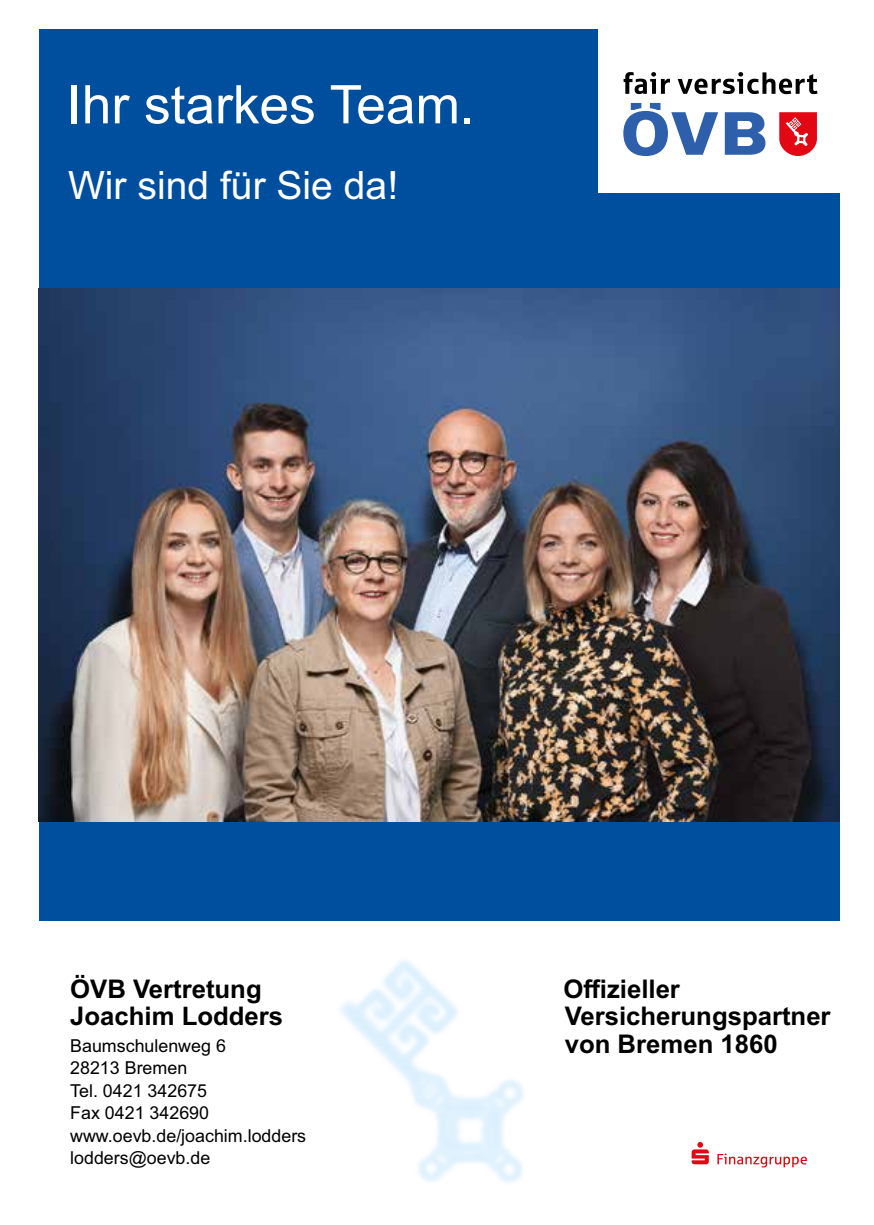
<style>
.page{position:relative;width:874px;height:1225px;background:#fff}
.page>*{position:absolute;margin:0;border:0;box-sizing:border-box;transform-origin:0 0}
.t1{font:53.2px "Arial";color:#fff}
.t2{font:39px "Arial";color:#fff}
.t3{font:700 25.6px/27.4px "Arial";color:#000}
.t4{font:17.8px/22.4px "Arial";color:#000}
</style>
<div class="page">
<svg style="left:717px;top:1153px;width:89px;height:14px"></svg>
<svg style="left:691px;top:1142px;width:17px;height:22px"></svg>
<div style="left:39px;top:30px;width:799px;height:891px;background:#004f9f"></div>
<img style="left:39px;top:289px;width:799px;height:533px">
<div style="left:598px;top:29px;width:242px;height:163px;background:#fff"></div>
<svg style="left:623px;top:72px;width:46px;height:22px"></svg>
<svg style="left:677px;top:72px;width:140px;height:22px"></svg>
<svg style="left:623px;top:103px;width:94px;height:53px"></svg>
<svg style="left:724px;top:112px;width:41px;height:43px"></svg>
<svg style="left:779px;top:112px;width:37px;height:44px;background:#e83842"></svg>
<h1 class="t1" style="left:67px;top:68px;width:409px">Ihr starkes Team.</h1>
<h2 class="t2" style="left:68px;top:158px;width:331px">Wir sind für Sie da!</h2>
<h3 class="t3" style="left:70px;top:975px;width:214px">ÖVB Vertretung<br>Joachim Lodders</h3>
<p class="t4" style="left:70px;top:1034px;width:237px">Baumschulenweg 6<br>28213 Bremen<br>Tel. 0421 342675<br>Fax 0421 342690 www.oevb.de/joachim.lodders lodders@oevb.de</p>
<h3 class="t3" style="left:563px;top:975px;width:268px">Offizieller<br>Versicherungspartner von Bremen 1860</h3>
</div>
